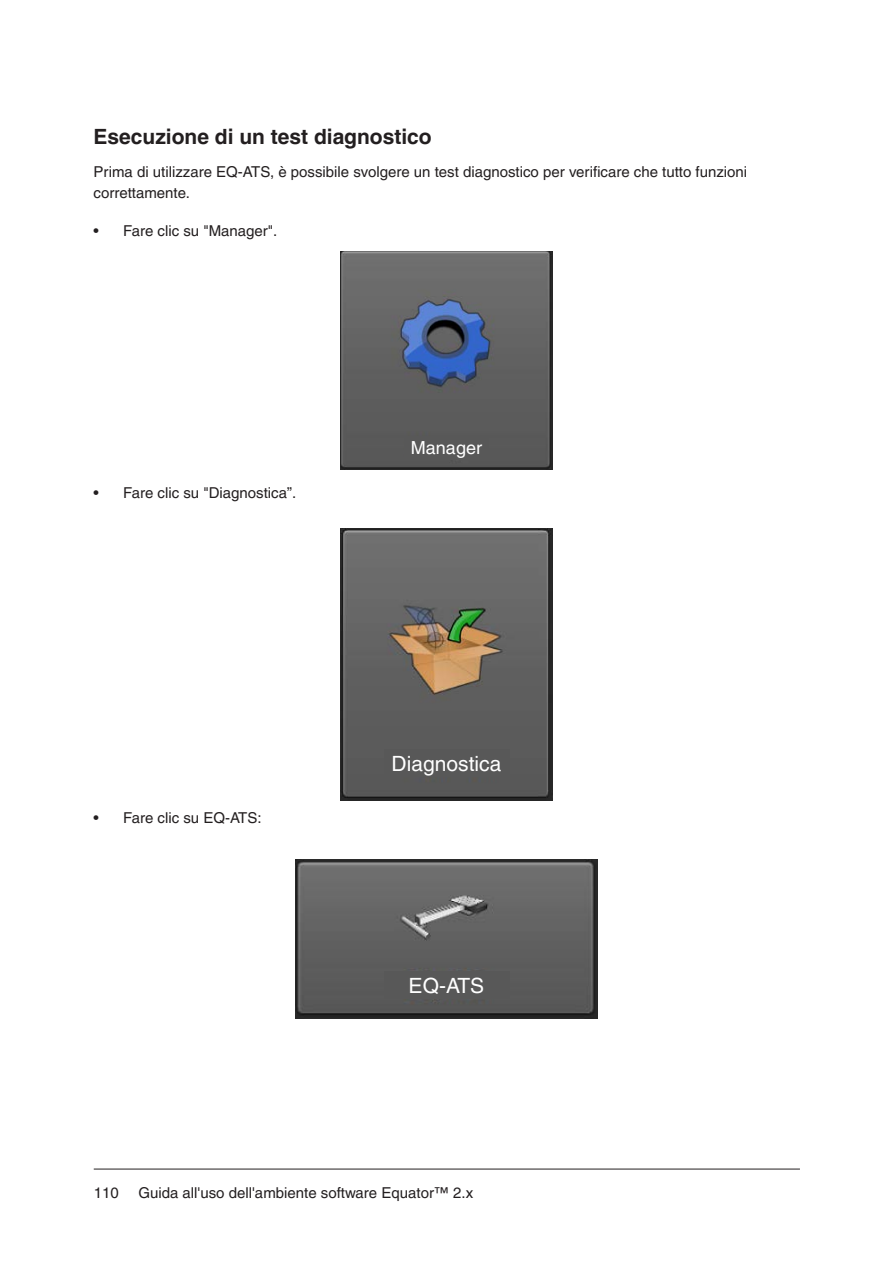
<style>
.page{position:relative;width:893px;height:1263px;background:#fff}
.page>*{position:absolute;margin:0;border:0;box-sizing:border-box;transform-origin:0 0}
.Heading_2__14pt_bold{font:700 21px "Helvetica LT Pro";color:#231f20}
.Caption_box_text{font:21px "Helvetica LT Pro";color:#fff}
.Caption_box_text-2{font:18px "Helvetica LT Pro";color:#fff}
._10pt_Body_Text{font:15px/21px "Helvetica LT Pro";color:#231f20}
</style>
<div class="page">
<hr style="left:94px;top:1169px;width:706px;height:1px;background:#231f20">
<img style="left:340px;top:252px;width:213px;height:218px">
<img style="left:340px;top:529px;width:213px;height:272px">
<img style="left:296px;top:860px;width:301px;height:158px">
<div style="left:404px;top:436px;width:85px;height:23px;background:#585858"></div>
<div style="left:384px;top:749px;width:125px;height:28px;background:#585858"></div>
<div style="left:384px;top:971px;width:125px;height:28px;background:#585858"></div>
<p class="Heading_2__14pt_bold" style="left:94px;top:124px;width:340px">Esecuzione di un test diagnostico</p>
<p class="_10pt_Body_Text" style="left:94px;top:162px;width:655px">Prima di utilizzare EQ-ATS, è possibile svolgere un test diagnostico per verificare che tutto funzioni correttamente.</p>
<p class="_10pt_Body_Text" style="left:94px;top:221px;width:183px">• Fare clic su "Manager".</p>
<p class="_10pt_Body_Text" style="left:94px;top:483px;width:202px">• Fare clic su "Diagnostica”.</p>
<p class="Caption_box_text-2" style="left:411px;top:437px;width:73px">Manager</p>
<p class="_10pt_Body_Text" style="left:94px;top:807px;width:170px">• Fare clic su EQ-ATS:</p>
<p class="Caption_box_text" style="left:392px;top:751px;width:111px">Diagnostica</p>
<p class="Caption_box_text" style="left:409px;top:973px;width:77px">EQ-ATS</p>
<p class="_10pt_Body_Text" style="left:94px;top:1182px;width:27px">110</p>
<p class="_10pt_Body_Text" style="left:138px;top:1182px;width:336px">Guida all'uso dell'ambiente software Equator™ 2.x</p>
</div>
